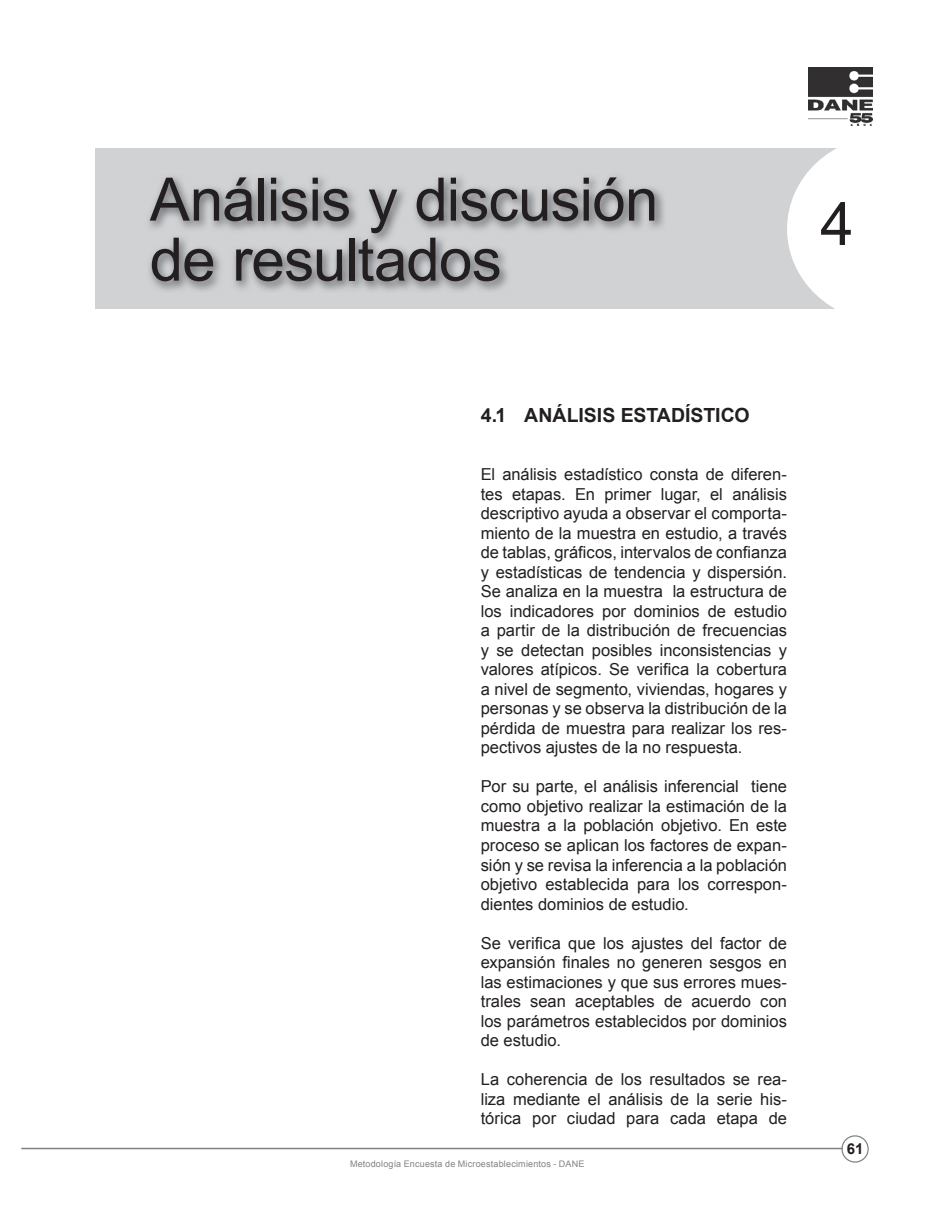
<style>
.page{position:relative;width:936px;height:1229px;background:#fff}
.page>*{position:absolute;margin:0;border:0;box-sizing:border-box;transform-origin:0 0}
.t1{font:60px/60px "Arial";letter-spacing:-.015em;color:#231f20}
.t2{font:700 19.5px "Arial";color:#231f20}
.t3{font:16.5px/19.5px "Arial";color:#231f20;text-align:justify}
.t4{font:700 15px "Arial";color:#231f20}
.t5{font:9px "Arial";letter-spacing:.02em;color:#808285}
</style>
<div class="page">
<div style="left:841px;top:1135px;width:27px;height:27px;border:1px solid #808285;border-radius:50%"></div>
<hr style="left:21px;top:1148px;width:821px;height:1px;background:#808285">
<div style="left:96px;top:149px;width:839px;height:160px;background:#d1d2d4"></div>
<svg style="left:787px;top:148px;width:148px;height:161px;background:#fafafa"></svg>
<img style="left:808px;top:68px;width:64px;height:57px">
<img style="left:149px;top:177px;width:515px;height:114px">
<h1 class="t1" style="left:150px;top:170px;width:510px">Análisis y discusión de resultados</h1>
<h1 class="t1" style="left:820px;top:195px;width:35px">4</h1>
<p class="t2" style="left:480px;top:402px;width:270px">4.1 ANÁLISIS ESTADÍSTICO</p>
<p class="t3" style="left:480px;top:465px;width:308px">El análisis estadístico consta de diferen&shy;tes etapas. En primer lugar, el análisis descriptivo ayuda a observar el comporta&shy;miento de la muestra en estudio, a través de tablas, gráficos, intervalos de confianza y estadísticas de tendencia y dispersión.<br>Se analiza en la muestra la estructura de los indicadores por dominios de estudio a partir de la distribución de frecuencias y se detectan posibles inconsistencias y valores atípicos. Se verifica la cobertura a nivel de segmento, viviendas, hogares y personas y se observa la distribución de la pérdida de muestra para realizar los res&shy;pectivos ajustes de la no respuesta.</p>
<p class="t3" style="left:480px;top:777px;width:308px">Por su parte, el análisis inferencial tiene como objetivo realizar la estimación de la muestra a la población objetivo. En este proceso se aplican los factores de expan&shy;sión y se revisa la inferencia a la población objetivo establecida para los correspon&shy;dientes dominios de estudio.</p>
<p class="t3" style="left:480px;top:933px;width:308px">Se verifica que los ajustes del factor de expansión finales no generen sesgos en las estimaciones y que sus errores mues&shy;trales sean aceptables de acuerdo con los parámetros establecidos por dominios de estudio.</p>
<p class="t3" style="left:480px;top:1070px;width:308px">La coherencia de los resultados se rea&shy;liza mediante el análisis de la serie his&shy;tórica por ciudad para cada etapa de</p>
<p class="t5" style="left:350px;top:1157px;width:236px">Metodología Encuesta de Microestablecimientos - DANE</p>
<p class="t4" style="left:846px;top:1138px;width:18px">61</p>
</div>
